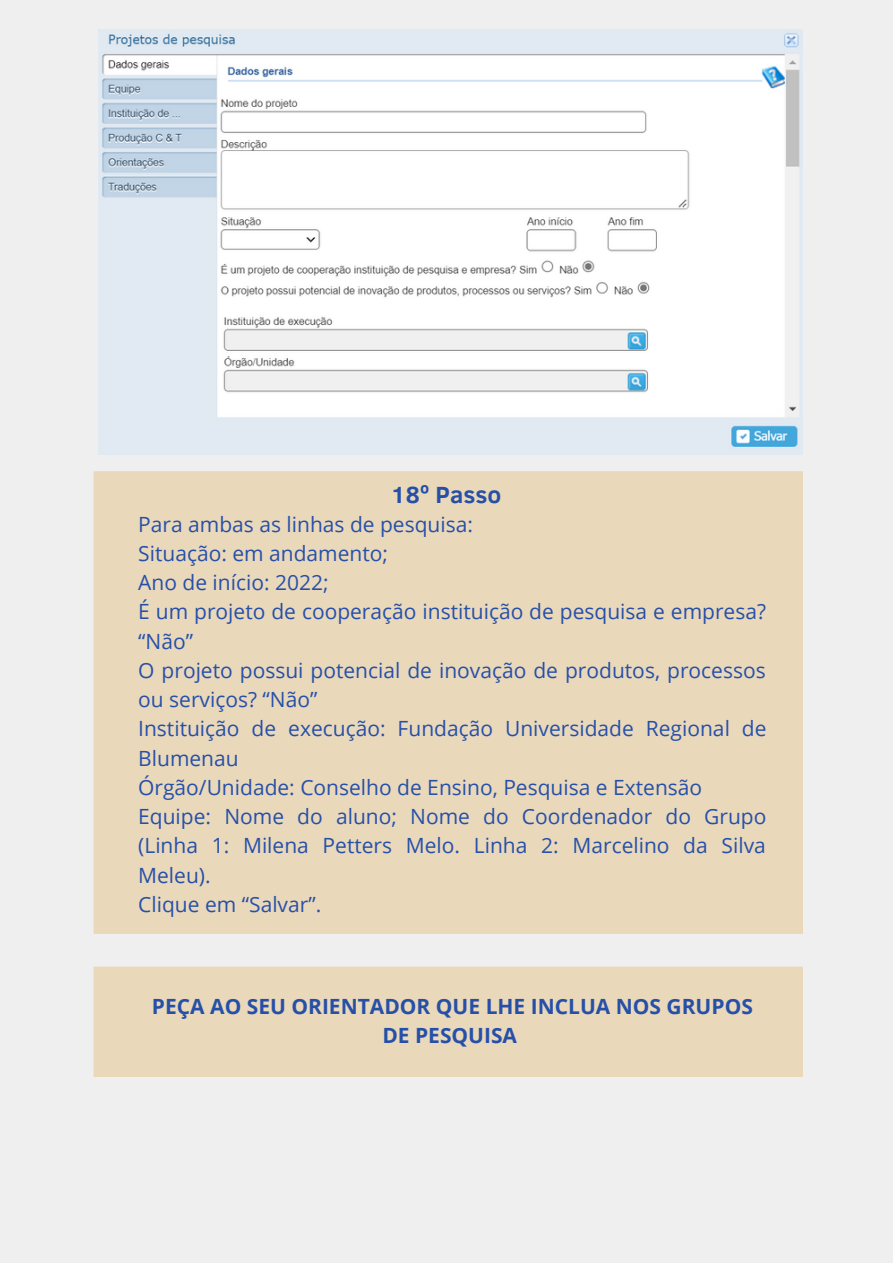
<style>
.page{position:relative;width:893px;height:1264px;background:#fff}
.page>*{position:absolute;margin:0;border:0;box-sizing:border-box;transform-origin:0 0}
.t1{font:700 24px "Clear Sans";color:#2650a8}
.t2{font:21px/29.2px "Open Sans";color:#2650a8}
.t3{font:700 21px/29.2px "Open Sans";color:#2650a8;text-align:center}
</style>
<div class="page">
<div style="left:0;top:0;width:892px;height:1262px;background:#efefef"></div>
<img style="left:99px;top:30px;width:703px;height:425px">
<div style="left:93px;top:471px;width:710px;height:462px;background:#ead8bb"></div>
<div style="left:93px;top:966px;width:710px;height:110px;background:#ead8bb"></div>
<p class="t1" style="left:391px;top:477px;width:112px">18º Passo</p>
<p class="t2" style="left:138px;top:509px;width:336px">Para ambas as linhas de pesquisa:</p>
<p class="t2" style="left:138px;top:538px;width:251px">Situação: em andamento;</p>
<p class="t2" style="left:138px;top:567px;width:192px">Ano de início: 2022;</p>
<p class="t2" style="left:138px;top:596px;width:629px">É um projeto de cooperação instituição de pesquisa e empresa? “Não”</p>
<p class="t2" style="left:138px;top:655px;width:629px">O projeto possui potencial de inovação de produtos, processos ou serviços? “Não”</p>
<p class="t2" style="left:138px;top:713px;width:629px">Instituição de execução: Fundação Universidade Regional de<br>Blumenau</p>
<p class="t2" style="left:138px;top:772px;width:565px">Órgão/Unidade: Conselho de Ensino, Pesquisa e Extensão</p>
<p class="t2" style="left:138px;top:801px;width:629px;text-align:justify">Equipe: Nome do aluno; Nome do Coordenador do Grupo (Linha 1: Milena Petters Melo. Linha 2: Marcelino da Silva Meleu).</p>
<p class="t2" style="left:138px;top:889px;width:184px">Clique em “Salvar”.</p>
<p class="t3" style="left:152px;top:991px;width:602px">PEÇA AO SEU ORIENTADOR QUE LHE INCLUA NOS GRUPOS<br>DE PESQUISA</p>
</div>
